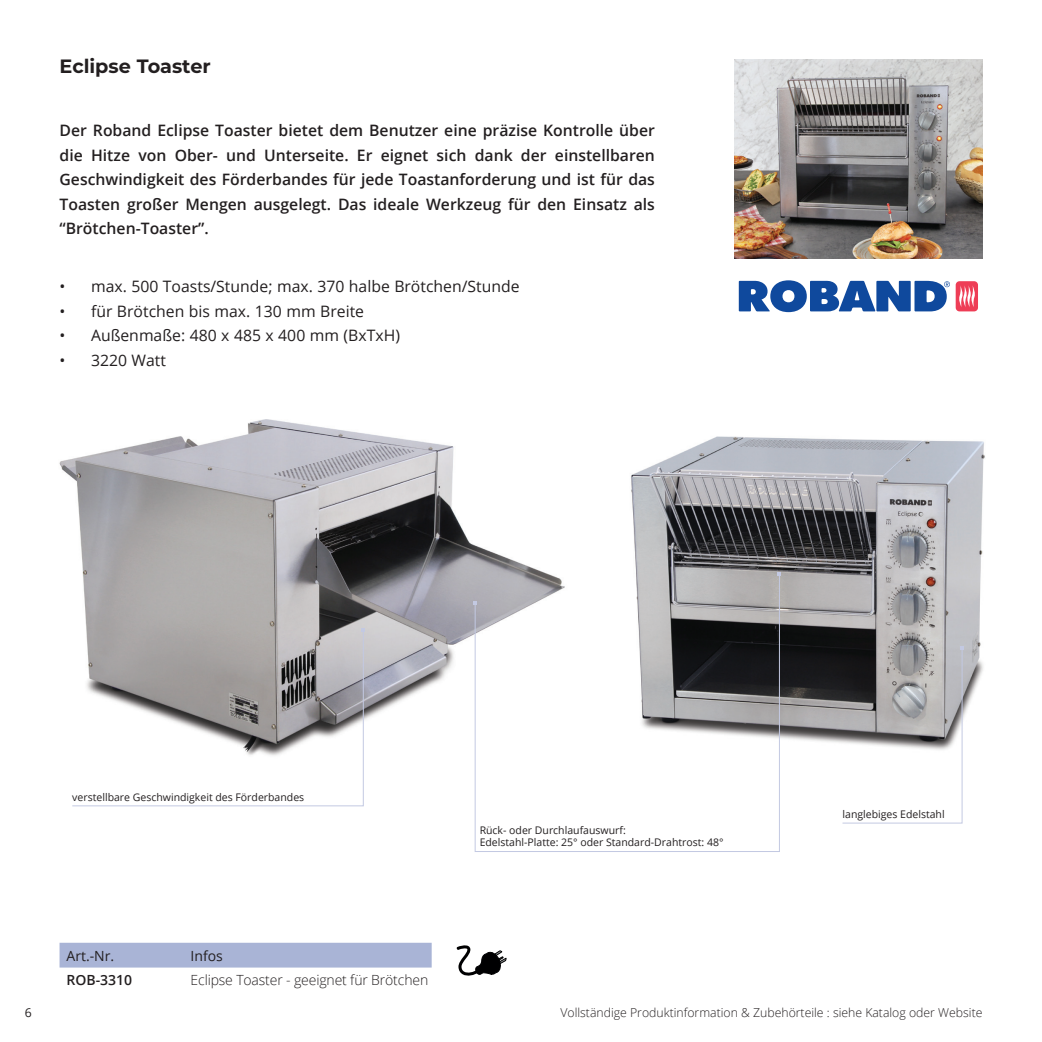
<style>
.page{position:relative;width:1042px;height:1042px;background:#fff}
.page>*{position:absolute;margin:0;border:0;box-sizing:border-box;transform-origin:0 0}
.t1{font:700 19.25px "Montserrat";color:#231f20}
.t2{font:600 15.75px/24.5px "Open Sans";color:#231f20;text-align:justify}
.t3{font:15.75px "Open Sans";color:#231f20}
.t4{font:300 14px "Open Sans";letter-spacing:-.01em;color:#231f20}
.t5{font:14px "Open Sans";color:#231f20}
.t6{font:600 14px "Open Sans";color:#231f20}
.t7{font:300 12.25px "Open Sans";color:#231f20}
.t8{font:12.25px "Open Sans";color:#231f20}
.t9{font:10.5px/12.6px "Open Sans";color:#231f20}
</style>
<div class="page">
<img style="left:734px;top:60px;width:248px;height:198px">
<img style="left:59px;top:419px;width:486px;height:301px">
<img style="left:631px;top:436px;width:354px;height:307px">
<svg style="left:71px;top:629px;width:293px;height:178px"></svg>
<svg style="left:361px;top:629px;width:4px;height:3px"></svg>
<svg style="left:474px;top:573px;width:306px;height:279px"></svg>
<svg style="left:777px;top:572px;width:4px;height:3px"></svg>
<svg style="left:473px;top:601px;width:4px;height:3px"></svg>
<div style="left:60px;top:943px;width:372px;height:24px;background:#a9b4d6"></div>
<svg style="left:456px;top:945px;width:50px;height:31px"></svg>
<svg style="left:841px;top:646px;width:123px;height:178px"></svg>
<svg style="left:739px;top:280px;width:239px;height:32px"></svg>
<p class="t1" style="left:60px;top:52px;width:153px">Eclipse Toaster</p>
<p class="t2" style="left:60px;top:118px;width:597px">Der Roband Eclipse Toaster bietet dem Benutzer eine präzise Kontrolle über die Hitze von Ober- und Unterseite. Er eignet sich dank der einstellbaren Geschwindigkeit des Förderbandes für jede Toastanforderung und ist für das Toasten großer Mengen ausgelegt. Das ideale Werkzeug für den Einsatz als “Brötchen-Toaster”.</p>
<p class="t3" style="left:60px;top:276px;width:461px">• max. 500 Toasts/Stunde; max. 370 halbe Brötchen/Stunde</p>
<p class="t3" style="left:60px;top:300px;width:306px">• für Brötchen bis max. 130 mm Breite</p>
<p class="t3" style="left:60px;top:325px;width:342px">• Außenmaße: 480 x 485 x 400 mm (BxTxH)</p>
<p class="t3" style="left:60px;top:349px;width:108px">• 3220 Watt</p>
<p class="t9" style="left:72px;top:790px;width:233px">verstellbare Geschwindigkeit des Förderbandes</p>
<p class="t8" style="left:25px;top:1004px;width:9px">6</p>
<p class="t5" style="left:67px;top:946px;width:49px">Art.-Nr.</p>
<p class="t5" style="left:191px;top:946px;width:34px">Infos</p>
<p class="t6" style="left:67px;top:970px;width:67px">ROB-3310</p>
<p class="t4" style="left:191px;top:970px;width:239px">Eclipse Toaster - geeignet für Brötchen</p>
<p class="t9" style="left:480px;top:823px;width:245px">Rück- oder Durchlaufauswurf:<br>Edelstahl-Platte: 25° oder Standard-Drahtrost: 48°</p>
<p class="t9" style="left:842px;top:807px;width:104px">langlebiges Edelstahl</p>
<p class="t7" style="left:560px;top:1004px;width:423px">Vollständige Produktinformation &amp; Zubehörteile : siehe Katalog oder Website</p>
</div>
